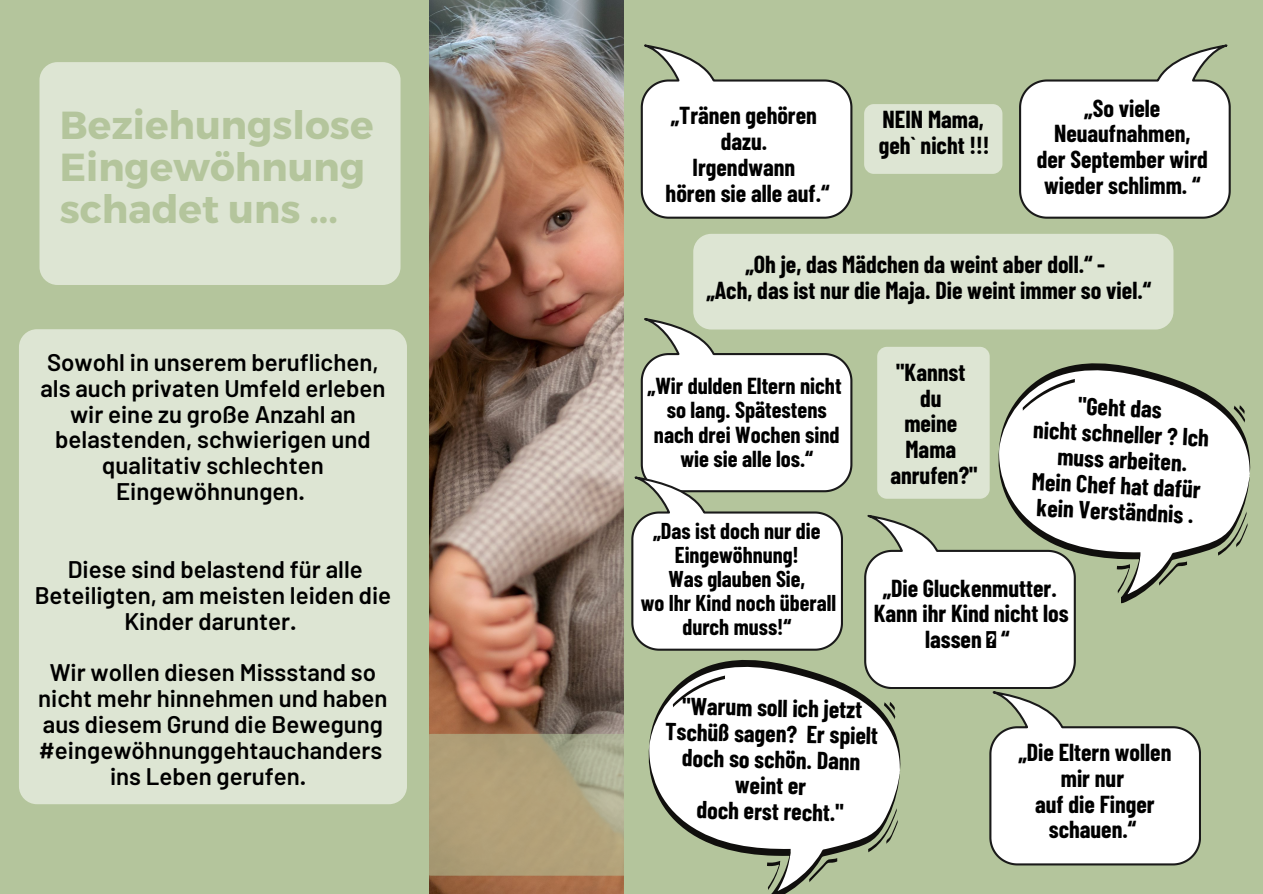
<style>
.page{position:relative;width:1263px;height:894px;background:#fff}
.page>*{position:absolute;margin:0;border:0;box-sizing:border-box;transform-origin:0 0}
.t1{font:700 39px/41.8px "Montserrat";color:#b4c59c}
.t2{font:700 24px/25.8px "Barlow Condensed";color:#000;text-align:center}
.t3{font:600 24px/25.8px "Barlow";color:#000;text-align:center}
.t4{font:700 22.65px "Barlow Condensed";color:#000}
.t5{font:700 22.35px "Barlow Condensed";color:#000}
</style>
<div class="page">
<div style="left:0;top:0;width:1263px;height:893px;background:#b4c59c"></div>
<div style="left:19px;top:329px;width:388px;height:475px;background:#dde5d3;border-radius:18px"></div>
<div style="left:39px;top:62px;width:361px;height:223px;background:#dde5d3;border-radius:18px"></div>
<img style="left:430px;top:0;width:193px;height:893px">
<svg style="left:417px;top:733px;width:434px;height:142px;fill:#b2a179"></svg>
<svg style="left:641px;top:44px;width:211px;height:174px"></svg>
<div style="left:693px;top:234px;width:480px;height:95px;background:#dde5d3;border-radius:18px"></div>
<svg style="left:1020px;top:44px;width:211px;height:174px"></svg>
<svg style="left:631px;top:318px;width:221px;height:328px"></svg>
<div style="left:864px;top:104px;width:138px;height:70px;background:#dde5d3;border-radius:10px"></div>
<svg style="left:988px;top:351px;width:263px;height:202px;fill:#fff"></svg>
<svg style="left:1022px;top:375px;width:53px;height:39px;background:#cccdc9"></svg>
<svg style="left:1217px;top:509px;width:31px;height:47px"></svg>
<svg style="left:1232px;top:405px;width:14px;height:18px"></svg>
<div style="left:877px;top:347px;width:113px;height:151px;background:#dde5d3;border-radius:10px"></div>
<svg style="left:637px;top:646px;width:227px;height:247px;fill:#fff"></svg>
<svg style="left:672px;top:671px;width:53px;height:40px;background:#cbcdc8"></svg>
<svg style="left:765px;top:859px;width:15px;height:31px"></svg>
<svg style="left:808px;top:855px;width:30px;height:29px"></svg>
<svg style="left:864px;top:514px;width:337px;height:351px"></svg>
<p class="t1" style="left:60px;top:102px;width:315px">Beziehungslose<br>Eingewöhnung schadet uns ...</p>
<p class="t2" style="left:671px;top:102px;width:148px">„Tränen gehören</p>
<p class="t2" style="left:721px;top:127px;width:48px">dazu.</p>
<p class="t2" style="left:693px;top:153px;width:104px">Irgendwann</p>
<p class="t2" style="left:666px;top:179px;width:165px">hören sie alle auf.“</p>
<p class="t2" style="left:883px;top:105px;width:103px">NEIN Mama,</p>
<p class="t2" style="left:879px;top:131px;width:112px">geh` nicht !!!</p>
<p class="t2" style="left:1084px;top:94px;width:78px">„So viele</p>
<p class="t2" style="left:1054px;top:120px;width:138px">Neuaufnahmen,</p>
<p class="t2" style="left:1037px;top:146px;width:173px">der September wird</p>
<p class="t2" style="left:1044px;top:172px;width:158px">wieder schlimm. “</p>
<p class="t3" style="left:40px;top:348px;width:347px">Sowohl in unserem beruflichen, als auch privaten Umfeld erleben wir eine zu große Anzahl an belastenden, schwierigen und qualitativ schlechten<br>Eingewöhnungen.</p>
<p class="t3" style="left:35px;top:555px;width:358px">Diese sind belastend für alle<br>Beteiligten, am meisten leiden die<br>Kinder darunter.</p>
<p class="t3" style="left:38px;top:658px;width:351px">Wir wollen diesen Missstand so nicht mehr hinnehmen und haben aus diesem Grund die Bewegung #eingewöhnunggehtauchanders</p>
<p class="t3" style="left:110px;top:762px;width:198px">ins Leben gerufen.</p>
<p class="t2" style="left:745px;top:250px;width:361px">„Oh je, das Mädchen da weint aber doll.“ -</p>
<p class="t2" style="left:706px;top:276px;width:446px">„Ach, das ist nur die Maja. Die weint immer so viel.“</p>
<p class="t4" style="left:647px;top:371px;width:196px">„Wir dulden Eltern nicht</p>
<p class="t4" style="left:667px;top:395px;width:161px">so lang. Spätestens</p>
<p class="t4" style="left:654px;top:420px;width:187px">nach drei Wochen sind</p>
<p class="t4" style="left:680px;top:444px;width:134px">wie sie alle los.“</p>
<p class="t5" style="left:653px;top:516px;width:169px">„Das ist doch nur die</p>
<p class="t5" style="left:675px;top:540px;width:125px">Eingewöhnung!</p>
<p class="t5" style="left:668px;top:564px;width:138px">Was glauben Sie,</p>
<p class="t5" style="left:641px;top:588px;width:197px">wo Ihr Kind noch überall</p>
<p class="t5" style="left:682px;top:612px;width:110px">durch muss!“</p>
<p class="t2" style="left:896px;top:358px;width:71px">"Kannst</p>
<p class="t2" style="left:920px;top:384px;width:23px">du</p>
<p class="t2" style="left:904px;top:410px;width:55px">meine</p>
<p class="t2" style="left:905px;top:435px;width:52px">Mama</p>
<p class="t2" style="left:890px;top:461px;width:89px">anrufen?"</p>
<p class="t2" style="left:1079px;top:391px;width:85px;rotate:3deg">"Geht das</p>
<p class="t2" style="left:1034px;top:415px;width:178px;rotate:3deg">nicht schneller ? Ich</p>
<p class="t2" style="left:1058px;top:442px;width:131px;rotate:3deg">muss arbeiten.</p>
<p class="t2" style="left:1033px;top:467px;width:170px;rotate:3deg">Mein Chef hat dafür</p>
<p class="t2" style="left:1037px;top:493px;width:158px;rotate:3deg">kein Verständnis .</p>
<p class="t2" style="left:883px;top:574px;width:176px">„Die Gluckenmutter.</p>
<p class="t2" style="left:874px;top:599px;width:196px">Kann ihr Kind nicht los</p>
<p class="t2" style="left:925px;top:625px;width:86px">lassen “</p>
<p class="t2" style="left:682px;top:692px;width:182px;rotate:1deg">"Warum soll ich jetzt</p>
<p class="t2" style="left:666px;top:717px;width:214px;rotate:1deg">Tschüß sagen? Er spielt</p>
<p class="t2" style="left:682px;top:743px;width:180px;rotate:1deg">doch so schön. Dann</p>
<p class="t2" style="left:735px;top:770px;width:73px;rotate:1deg">weint er</p>
<p class="t2" style="left:697px;top:795px;width:149px;rotate:1deg">doch erst recht."</p>
<p class="t2" style="left:1018px;top:738px;width:155px">„Die Eltern wollen mir nur</p>
<p class="t2" style="left:1035px;top:789px;width:121px">auf die Finger schauen.“</p>
</div>
